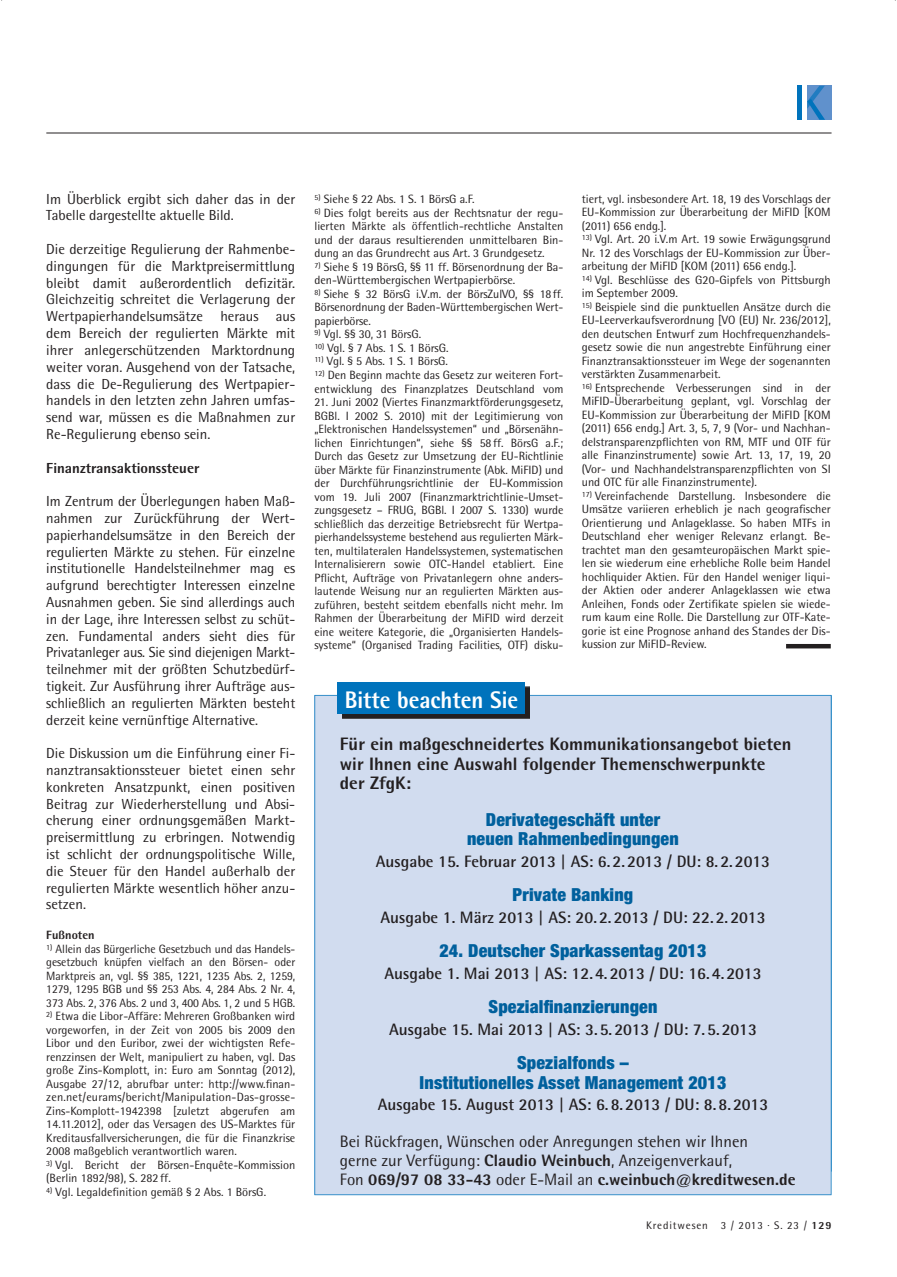
<style>
.page{position:relative;width:897px;height:1277px;background:#fff}
.page>*{position:absolute;margin:0;border:0;box-sizing:border-box;transform-origin:0 0}
.t1{font:800 24px "Rotis Semi Sans";color:#fff;scale:.93 1}
.t2{font:900 condensed 18px/19.5px "Helvetica Neue";letter-spacing:.01em;color:#00609d;text-align:center}
.t3{font:800 18px/19.5px "Rotis Semi Sans";color:#231f20}
.t4{font:700 16.5px "Rotis Semi Sans";color:#231f20}
.t5{font:16.5px/18.8px "Rotis Semi Sans";color:#231f20}
.t6{font:14.55px/16.8px "Rotis Semi Sans";letter-spacing:-.005em;color:#231f20;text-align:justify}
.t7{font:800 14.55px "Rotis Semi Sans";color:#231f20}
.t8{font:12px/13.5px "Rotis Semi Sans";color:#231f20;text-align:justify}
.t9{font:800 12px "Rotis Semi Sans";color:#231f20}
.t10{font:10.95px "Rotis Semi Sans";letter-spacing:.08em;color:#231f20}
.s1{font-weight:800}
</style>
<div class="page">
<hr style="left:46px;top:133px;width:785px;height:1px;background:#231f20">
<div style="left:807px;top:86px;width:24px;height:34px;background:#6091cc"></div>
<div style="left:797px;top:86px;width:5px;height:34px;background:#0073bc"></div>
<svg style="left:807px;top:86px;width:17px;height:34px"></svg>
<hr style="left:785px;top:644px;width:45px;height:4px;background:#231f20">
<div style="left:314px;top:695px;width:517px;height:500px;background:#d1dcef"></div>
<img style="left:342px;top:695px;width:187px;height:23px">
<div style="left:338px;top:682px;width:187px;height:32px;background:#0073bc"></div>
<p class="t6" style="left:46px;top:190px;width:250px">Im Überblick ergibt sich daher das in der<br>Tabelle dargestellte aktuelle Bild.</p>
<p class="t6" style="left:46px;top:241px;width:250px">Die derzeitige Regulierung der Rahmenbe&shy;dingungen für die Marktpreisermittlung bleibt damit außerordentlich defizitär.<br>Gleichzeitig schreitet die Verlagerung der Wertpapierhandelsumsätze heraus aus dem Bereich der regulierten Märkte mit ihrer anlegerschützenden Marktordnung weiter voran. Ausgehend von der Tatsache, dass die De-Regulierung des Wertpapier&shy;handels in den letzten zehn Jahren umfas&shy;send war, müssen es die Maßnahmen zur Re-Regulierung ebenso sein.</p>
<p class="t7" style="left:46px;top:458px;width:154px">Finanztransaktionssteuer</p>
<p class="t6" style="left:46px;top:493px;width:250px">Im Zentrum der Überlegungen haben Maß&shy;nahmen zur Zurückführung der Wert&shy;papierhandelsumsätze in den Bereich der regulierten Märkte zu stehen. Für einzelne institutionelle Handelsteilnehmer mag es aufgrund berechtigter Interessen einzelne Ausnahmen geben. Sie sind allerdings auch in der Lage, ihre Interessen selbst zu schüt&shy;zen. Fundamental anders sieht dies für Privatanleger aus. Sie sind diejenigen Markt&shy;teilnehmer mit der größten Schutzbedürf&shy;tigkeit. Zur Ausführung ihrer Aufträge aus&shy;schließlich an regulierten Märkten besteht derzeit keine vernünftige Alternative.</p>
<p class="t6" style="left:46px;top:745px;width:250px">Die Diskussion um die Einführung einer Fi&shy;nanztransaktionssteuer bietet einen sehr konkreten Ansatzpunkt, einen positiven Beitrag zur Wiederherstellung und Absi&shy;cherung einer ordnungsgemäßen Markt&shy;preisermittlung zu erbringen. Notwendig ist schlicht der ordnungspolitische Wille, die Steuer für den Handel außerhalb der regulierten Märkte wesentlich höher anzu&shy;setzen.</p>
<p class="t9" style="left:46px;top:928px;width:50px">Fußnoten</p>
<p class="t8" style="left:46px;top:942px;width:250px"><sup>1)</sup> Allein das Bürgerliche Gesetzbuch und das Handels&shy;gesetzbuch knüpfen vielfach an den Börsen- oder Marktpreis an, vgl. §§ 385, 1221, 1235 Abs. 2, 1259, 1279, 1295 BGB und §§ 253 Abs. 4, 284 Abs. 2 Nr. 4, 373 Abs. 2, 376 Abs. 2 und 3, 400 Abs. 1, 2 und 5 HGB.</p>
<p class="t8" style="left:46px;top:1009px;width:250px"><sup>2)</sup> Etwa die Libor-Affäre: Mehreren Großbanken wird vorgeworfen, in der Zeit von 2005 bis 2009 den Libor und den Euribor, zwei der wichtigsten Refe&shy;renzzinsen der Welt, manipuliert zu haben, vgl. Das große Zins-Komplott, in: Euro am Sonntag (2012), Ausgabe 27/12, abrufbar unter: http://www.finan&shy;zen.net/eurams/bericht/Manipulation-Das-grosse-Zins-Komplott-1942398 [zuletzt abgerufen am 14.11.2012], oder das Versagen des US-Marktes für Kreditausfallversicherungen, die für die Finanzkrise 2008 maßgeblich verantwortlich waren.</p>
<p class="t8" style="left:46px;top:1158px;width:250px"><sup>3)</sup> Vgl. Bericht der Börsen-Enquête-Kommission (Berlin 1892/98), S. 282 ff.</p>
<p class="t8" style="left:46px;top:1185px;width:221px"><sup>4)</sup> Vgl. Legaldefinition gemäß § 2 Abs. 1 BörsG.</p>
<p class="t8" style="left:314px;top:193px;width:162px"><sup>5)</sup> Siehe § 22 Abs. 1 S. 1 BörsG a.F.</p>
<p class="t8" style="left:314px;top:206px;width:250px"><sup>6)</sup> Dies folgt bereits aus der Rechtsnatur der regu&shy;lierten Märkte als öffentlich-rechtliche Anstalten und der daraus resultierenden unmittelbaren Bin&shy;dung an das Grundrecht aus Art. 3 Grundgesetz.</p>
<p class="t8" style="left:314px;top:260px;width:250px"><sup>7)</sup> Siehe § 19 BörsG, §§ 11 ff. Börsenordnung der Ba&shy;den-Württembergischen Wertpapierbörse.</p>
<p class="t8" style="left:314px;top:287px;width:250px"><sup>8)</sup> Siehe § 32 BörsG i.V.m. der BörsZulVO, §§ 18ff.<br>Börsenordnung der Baden-Württembergischen Wert&shy;papierbörse.</p>
<p class="t8" style="left:314px;top:328px;width:108px"><sup>9)</sup> Vgl. §§ 30, 31 BörsG.</p>
<p class="t8" style="left:314px;top:341px;width:136px"><sup>10)</sup> Vgl. § 7 Abs. 1 S. 1 BörsG.</p>
<p class="t8" style="left:314px;top:355px;width:135px"><sup>11)</sup> Vgl. § 5 Abs. 1 S. 1 BörsG.</p>
<p class="t8" style="left:314px;top:368px;width:250px"><sup>12)</sup> Den Beginn machte das Gesetz zur weiteren Fort&shy;entwicklung des Finanzplatzes Deutschland vom</p>
<p class="t8" style="left:314px;top:395px;width:250px">21. Juni 2002 (Viertes Finanzmarktförderungsgesetz, BGBl. I 2002 S. 2010) mit der Legitimierung von „Elektronischen Handelssystemen“ und „Börsenähn&shy;lichen Einrichtungen“, siehe §§ 58ff. BörsG a.F.; Durch das Gesetz zur Umsetzung der EU-Richtlinie über Märkte für Finanzinstrumente (Abk. MiFID) und der Durchführungsrichtlinie der EU-Kommis sion vom 19. Juli 2007 (Finanzmarktrichtlinie-Umset&shy;zungsgesetz – FRUG, BGBl. I 2007 S. 1330) wurde schließlich das derzeitige Betriebsrecht für Wertpa&shy;pierhandelssysteme bestehend aus regulierten Märk&shy;ten, multilateralen Handelssystemen, systematischen Internalisierern sowie OTC-Handel etabliert. Eine Pflicht, Aufträge von Privatanlegern ohne anders&shy;lautende Weisung nur an regulierten Märkten aus&shy;zuführen, besteht seitdem ebenfalls nicht mehr. Im Rahmen der Überarbeitung der MiFID wird derzeit eine weitere Kategorie, die „Organisierten Handels&shy;systeme“ (Organised Trading Facilities, OTF) disku-</p>
<h1 class="t1" style="left:344px;top:684px;width:188px">Bitte beachten Sie</h1>
<p class="t8" style="left:581px;top:192px;width:250px">tiert, vgl. insbesondere Art. 18, 19 des Vorschlags der EU-Kommission zur Überarbeitung der MiFID [KOM (2011) 656 endg.].</p>
<p class="t8" style="left:581px;top:232px;width:250px"><sup>13)</sup> Vgl. Art. 20 i.V.m Art. 19 sowie Erwägungsgrund Nr. 12 des Vorschlags der EU-Kommission zur Über&shy;arbeitung der MiFID [KOM (2011) 656 endg.].</p>
<p class="t8" style="left:581px;top:273px;width:250px"><sup>14)</sup> Vgl. Beschlüsse des G20-Gipfels von Pittsburgh im September 2009.</p>
<p class="t8" style="left:581px;top:300px;width:250px"><sup>15)</sup> Beispiele sind die punktuellen Ansätze durch die EU-Leerverkaufsverordnung [VO (EU) Nr. 236/2012], den deutschen Entwurf zum Hochfrequenzhandels&shy;gesetz sowie die nun angestrebte Einführung einer Finanztransaktionssteuer im Wege der sogenannten verstärkten Zusammenarbeit.</p>
<p class="t8" style="left:581px;top:381px;width:250px"><sup>16)</sup> Entsprechende Verbesserungen sind in der MiFID-Überarbeitung geplant, vgl. Vorschlag der EU-Kommission zur Überarbeitung der MiFID [KOM (2011) 656 endg.] Art. 3, 5, 7, 9 (Vor- und Nachhan&shy;delstransparenzpflichten von RM, MTF und OTF für alle Finanzinstrumente) sowie Art. 13, 17, 19, 20 (Vor- und Nachhandelstransparenzpflichten von SI und OTC für alle Finanzinstrumente).</p>
<p class="t8" style="left:581px;top:489px;width:250px"><sup>17)</sup> Vereinfachende Darstellung. Insbesondere die Umsätze variieren erheblich je nach geografischer Orientierung und Anlageklasse. So haben MTFs in Deutschland eher weniger Relevanz erlangt. Be&shy;trachtet man den gesamteuropäischen Markt spie&shy;len sie wiederum eine erhebliche Rolle beim Handel hochliquider Aktien. Für den Handel weniger liqui&shy;der Aktien oder anderer Anlageklassen wie etwa Anleihen, Fonds oder Zertifikate spielen sie wiede&shy;rum kaum eine Rolle. Die Darstellung zur OTF-Kate&shy;gorie ist eine Prognose anhand des Standes der Dis&shy;kussion zur MiFID-Review.</p>
<h2 class="t3" style="left:340px;top:734px;width:453px">Für ein maßgeschneidertes Kommunikationsangebot bieten wir Ihnen eine Auswahl folgender Themenschwerpunkte der ZfgK:</h2>
<h2 class="t2" style="left:467px;top:809px;width:213px">Derivategeschäft unter neuen Rahmenbedingungen</h2>
<h3 class="t4" style="left:375px;top:851px;width:395px">Ausgabe 15. Februar 2013 | AS: 6. 2. 2013 / DU: 8. 2. 2013</h3>
<h2 class="t2" style="left:512px;top:885px;width:122px">Private Banking</h2>
<h3 class="t4" style="left:380px;top:907px;width:386px">Ausgabe 1. März 2013 | AS: 20. 2. 2013 / DU: 22. 2. 2013</h3>
<h2 class="t2" style="left:439px;top:941px;width:268px">24. Deutscher Sparkassentag 2013</h2>
<h3 class="t4" style="left:384px;top:963px;width:378px">Ausgabe 1. Mai 2013 | AS: 12. 4. 2013 / DU: 16. 4. 2013</h3>
<h2 class="t2" style="left:488px;top:997px;width:170px">Spezialfinanzierungen</h2>
<h3 class="t4" style="left:389px;top:1019px;width:369px">Ausgabe 15. Mai 2013 | AS: 3. 5. 2013 / DU: 7. 5. 2013</h3>
<h2 class="t2" style="left:419px;top:1053px;width:308px">Spezialfonds –<br>Institutionelles Asset Management 2013</h2>
<h3 class="t4" style="left:377px;top:1094px;width:392px">Ausgabe 15. August 2013 | AS: 6. 8. 2013 / DU: 8. 8. 2013</h3>
<h3 class="t5" style="left:340px;top:1132px;width:457px">Bei Rückfragen, Wünschen oder Anregungen stehen wir Ihnen<br>gerne zur Verfügung: <span class="s1">Claudio Weinbuch</span>, Anzeigenverkauf,<br>Fon <span class="s1">069/97 08 33-43</span> oder E-Mail an <span class="s1">c.weinbuch@kreditwesen.de</span></h3>
<p class="t10" style="left:646px;top:1218px;width:187px">Kreditwesen 3 / 2013 · S. 23 / <span class="s1">129</span></p>
</div>
